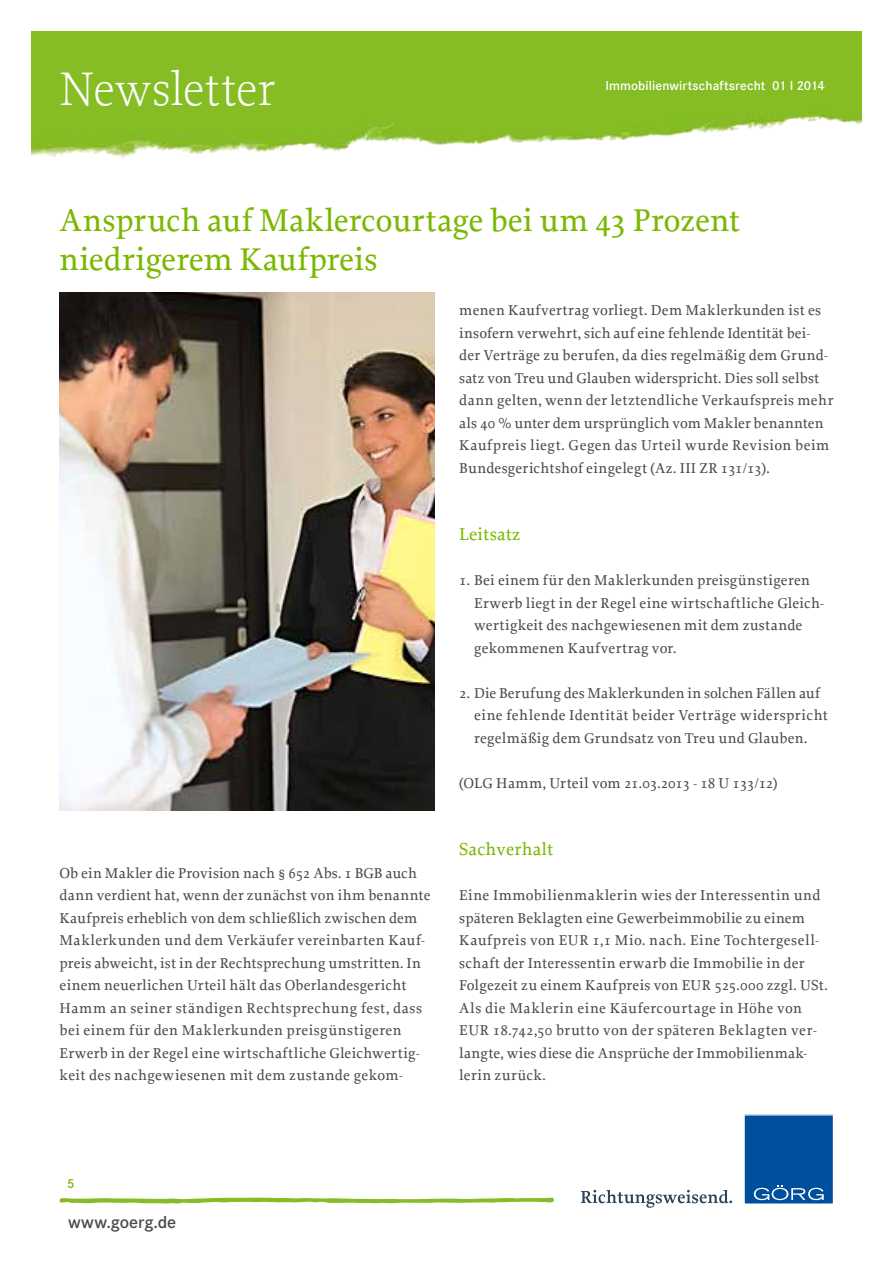
<style>
.page{position:relative;width:893px;height:1263px;background:#fff}
.page>*{position:absolute;margin:0;border:0;box-sizing:border-box;transform-origin:0 0}
.t1{font:300 49.5px "Proforma";letter-spacing:-.01em;color:#fff}
.t2{font:500 33px/39px "Proforma";color:#7ab800}
.t3{font:500 18px "Proforma";letter-spacing:.01em;color:#7ab800}
.t4{font:600 18px "Corporate S";letter-spacing:-.005em;color:#4b4b4b}
.t5{font:500 15px/22.5px "Proforma";letter-spacing:.02em;color:#4b4b4b}
.t6{font:500 15px "Proforma";letter-spacing:-.005em;color:#4b4b4b}
.t7{font:600 13.5px "Corporate S";letter-spacing:.01em;color:#fff}
.t8{font:600 13.5px "Corporate S";color:#7ab800}
</style>
<div class="page">
<img style="left:32px;top:32px;width:829px;height:126px">
<img style="left:60px;top:292px;width:374px;height:518px">
<div style="left:744px;top:1115px;width:89px;height:89px;background:#004f9f"></div>
<svg style="left:754px;top:1185px;width:70px;height:15px"></svg>
<svg style="left:581px;top:1190px;width:151px;height:18px"></svg>
<svg style="left:59px;top:1197px;width:495px;height:7px"></svg>
<h1 class="t1" style="left:60px;top:59px;width:217px">Newsletter</h1>
<p class="t7" style="left:605px;top:78px;width:221px">Immobilienwirtschaftsrecht 01 I 2014</p>
<h2 class="t2" style="left:60px;top:200px;width:682px">Anspruch auf Maklercourtage bei um 43 Prozent niedrigerem Kaufpreis</h2>
<p class="t5" style="left:459px;top:299px;width:376px">menen Kaufvertrag vorliegt. Dem Maklerkunden ist es insofern verwehrt, sich auf eine fehlende Identität bei&shy;der Verträge zu berufen, da dies regelmäßig dem Grund&shy;satz von Treu und Glauben widerspricht. Dies soll selbst dann gelten, wenn der letztendliche Verkaufspreis mehr als 40 % unter dem ursprünglich vom Makler benannten Kaufpreis liegt. Gegen das Urteil wurde Revision beim Bundesgerichtshof eingelegt (Az. III ZR 131/13).</p>
<p class="t5" style="left:60px;top:861px;width:373px">Ob ein Makler die Provision nach § 652 Abs. 1 BGB auch dann verdient hat, wenn der zunächst von ihm benannte Kaufpreis erheblich von dem schließlich zwischen dem Maklerkunden und dem Verkäufer vereinbarten Kauf&shy;preis abweicht, ist in der Rechtsprechung umstritten. In einem neuerlichen Urteil hält das Oberlandesgericht Hamm an seiner ständigen Rechtsprechung fest, dass bei einem für den Maklerkunden preisgünstigeren Erwerb in der Regel eine wirtschaftliche Gleichwertig&shy;keit des nachgewiesenen mit dem zustande gekom-</p>
<p class="t3" style="left:459px;top:523px;width:63px">Leitsatz</p>
<p class="t5" style="left:474px;top:569px;width:351px;text-indent:-15px">1. Bei einem für den Maklerkunden preisgünstigeren Erwerb liegt in der Regel eine wirtschaftliche Gleich&shy;wertigkeit des nachgewiesenen mit dem zustande gekommenen Kaufvertrag vor.</p>
<p class="t5" style="left:474px;top:681px;width:355px;text-indent:-15px">2. Die Berufung des Maklerkunden in solchen Fällen auf eine fehlende Identität beider Verträge widerspricht regelmäßig dem Grundsatz von Treu und Glauben.</p>
<p class="t6" style="left:459px;top:773px;width:320px">(OLG Hamm, Urteil vom 21.03.2013 - 18 U 133/12)</p>
<p class="t3" style="left:459px;top:838px;width:96px">Sachverhalt</p>
<p class="t5" style="left:459px;top:884px;width:370px">Eine Immobilienmaklerin wies der Interessentin und späteren Beklagten eine Gewerbeimmobilie zu einem Kaufpreis von EUR 1,1 Mio. nach. Eine Tochtergesell&shy;schaft der Interessentin erwarb die Immobilie in der Folgezeit zu einem Kaufpreis von EUR 525.000 zzgl. USt.<br>Als die Maklerin eine Käufercourtage in Höhe von EUR 18.742,50 brutto von der späteren Beklagten ver&shy;langte, wies diese die Ansprüche der Immobilienmak&shy;lerin zurück.</p>
<p class="t8" style="left:67px;top:1175px;width:9px">5</p>
<p class="t4" style="left:68px;top:1212px;width:110px">www.goerg.de</p>
</div>
